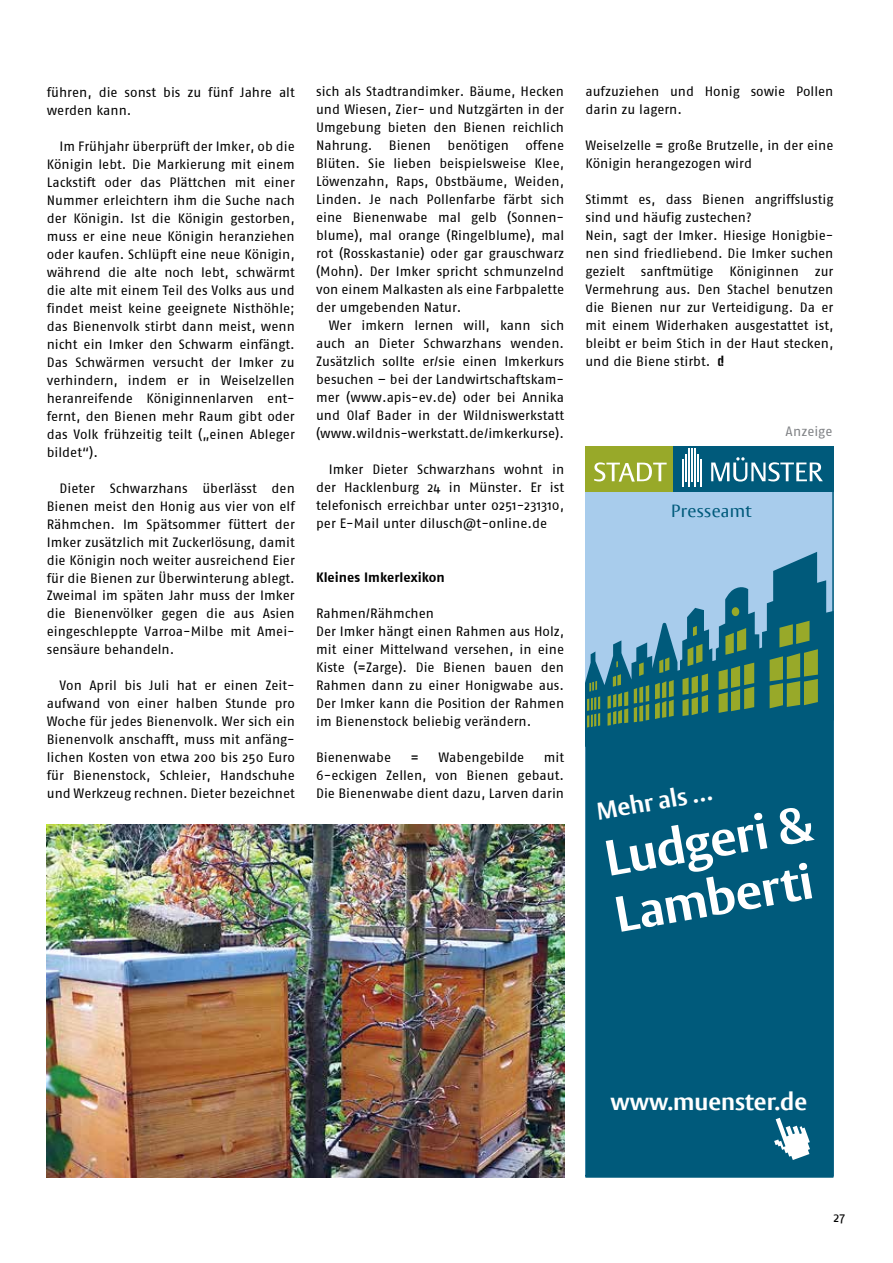
<style>
.page{position:relative;width:893px;height:1263px;background:#fff}
.page>*{position:absolute;margin:0;border:0;box-sizing:border-box;transform-origin:0 0}
.t1{font:700 49.65px/57px "Vesta Pro";color:#fff}
.t2{font:700 24.15px "Vesta Pro";color:#fff}
.t3{font:700 23.85px "Vesta Pro";color:#fff}
.t4{font:17.55px "Vesta Pro";letter-spacing:.02em;color:#005a7b}
.t5{font:13.5px/18px "Fago No Regular Roman";color:#000;text-align:justify}
.t6{font:13.5px "Fago No Bold Roman";color:#000}
.t7{font:13.5px "Fago No Regular Roman";letter-spacing:.005em;color:#808285}
</style>
<div class="page">
<svg style="left:585px;top:446px;width:248px;height:730px;background:#29748c"></svg>
<img style="left:47px;top:825px;width:517px;height:352px">
<p class="t5" style="left:47px;top:83px;width:250px">führen, die sonst bis zu fünf Jahre alt werden kann.</p>
<p class="t5" style="left:47px;top:137px;width:250px;text-indent:13px">Im Frühjahr überprüft der Imker, ob die Königin lebt. Die Markierung mit einem Lackstift oder das Plättchen mit einer Nummer erleichtern ihm die Suche nach der Königin. Ist die Königin gestorben, muss er eine neue Königin heranziehen oder kaufen. Schlüpft eine neue Königin, während die alte noch lebt, schwärmt die alte mit einem Teil des Volks aus und findet meist keine geeignete Nisthöhle; das Bienenvolk stirbt dann meist, wenn nicht ein Imker den Schwarm einfängt.<br>Das Schwärmen versucht der Imker zu verhindern, indem er in Weiselzellen heranreifende Königinnenlarven ent&shy;fernt, den Bienen mehr Raum gibt oder das Volk frühzeitig teilt („einen Ableger bildet“).</p>
<p class="t5" style="left:47px;top:479px;width:250px;text-indent:13px">Dieter Schwarzhans überlässt den Bienen meist den Honig aus vier von elf Rähmchen. Im Spätsommer füttert der Imker zusätzlich mit Zuckerlösung, damit die Königin noch weiter ausreichend Eier für die Bienen zur Überwinterung ablegt.<br>Zweimal im späten Jahr muss der Imker die Bienenvölker gegen die aus Asien eingeschleppte Varroa-Milbe mit Amei&shy;sensäure behandeln.</p>
<p class="t5" style="left:47px;top:677px;width:250px;text-indent:13px">Von April bis Juli hat er einen Zeit&shy;aufwand von einer halben Stunde pro Woche für jedes Bienenvolk. Wer sich ein Bienenvolk anschafft, muss mit anfäng&shy;lichen Kosten von etwa 200 bis 250 Euro für Bienenstock, Schleier, Handschuhe und Werkzeug rechnen. Dieter bezeichnet</p>
<p class="t5" style="left:316px;top:83px;width:250px">sich als Stadtrandimker. Bäume, Hecken und Wiesen, Zier- und Nutzgärten in der Umgebung bieten den Bienen reichlich Nahrung. Bienen benötigen offene Blüten. Sie lieben beispielsweise Klee, Löwenzahn, Raps, Obstbäume, Weiden, Linden. Je nach Pollenfarbe färbt sich eine Bienenwabe mal gelb (Sonnen&shy;blume), mal orange (Ringelblume), mal rot (Rosskastanie) oder gar grauschwarz (Mohn). Der Imker spricht schmunzelnd von einem Malkasten als eine Farbpalette der umgebenden Natur.</p>
<p class="t5" style="left:316px;top:316px;width:250px;text-indent:13px">Wer imkern lernen will, kann sich auch an Dieter Schwarzhans wenden.<br>Zusätzlich sollte er/sie einen Imkerkurs besuchen – bei der Landwirtschaftskam&shy;mer (www.apis-ev.de) oder bei Annika und Olaf Bader in der Wildniswerkstatt (www.wildnis-werkstatt.de/imkerkurse).</p>
<p class="t5" style="left:316px;top:460px;width:250px;text-indent:13px">Imker Dieter Schwarzhans wohnt in der Hacklenburg 24 in Münster. Er ist telefonisch erreichbar unter 0251-231310, per E-Mail unter dilusch@t-online.de</p>
<p class="t6" style="left:316px;top:570px;width:130px">Kleines Imkerlexikon</p>
<p class="t5" style="left:316px;top:604px;width:250px;text-align:left">Rahmen/Rähmchen<br>Der Imker hängt einen Rahmen aus Holz, mit einer Mittelwand versehen, in eine Kiste (=Zarge). Die Bienen bauen den Rahmen dann zu einer Honigwabe aus.<br>Der Imker kann die Position der Rahmen im Bienenstock beliebig verändern.</p>
<p class="t5" style="left:316px;top:748px;width:76px">Bienenwabe</p>
<p class="t5" style="left:411px;top:748px;width:10px">=</p>
<p class="t5" style="left:438px;top:748px;width:87px">Wabengebilde</p>
<p class="t5" style="left:316px;top:748px;width:250px;text-indent:228px">mit 6-eckigen Zellen, von Bienen gebaut.<br>Die Bienenwabe dient dazu, Larven darin</p>
<p class="t5" style="left:585px;top:82px;width:250px">aufzuziehen und Honig sowie Pollen darin zu lagern.</p>
<p class="t5" style="left:585px;top:136px;width:250px">Weiselzelle = große Brutzelle, in der eine<br>Königin herangezogen wird</p>
<p class="t5" style="left:585px;top:190px;width:250px;text-align:left">Stimmt es, dass Bienen angriffslustig sind und häufig zustechen?<br>Nein, sagt der Imker. Hiesige Honigbie&shy;nen sind friedliebend. Die Imker suchen gezielt sanftmütige Königinnen zur Vermehrung aus. Den Stachel benutzen die Bienen nur zur Verteidigung. Da er mit einem Widerhaken ausgestattet ist, bleibt er beim Stich in der Haut stecken, und die Biene stirbt. #</p>
<p class="t4" style="left:671px;top:500px;width:82px">Presseamt</p>
<p class="t7" style="left:786px;top:424px;width:48px">Anzeige</p>
<h2 class="t2" style="left:594px;top:797px;width:118px;rotate:-10deg">Mehr als …</h2>
<h1 class="t1" style="left:600px;top:830px;width:212px;rotate:-10deg">Ludgeri &amp;<br>Lamberti</h1>
<h3 class="t3" style="left:610px;top:1087px;width:198px">www.muenster.de</h3>
<p class="t5" style="left:833px;top:1208px;width:13px">27</p>
</div>
